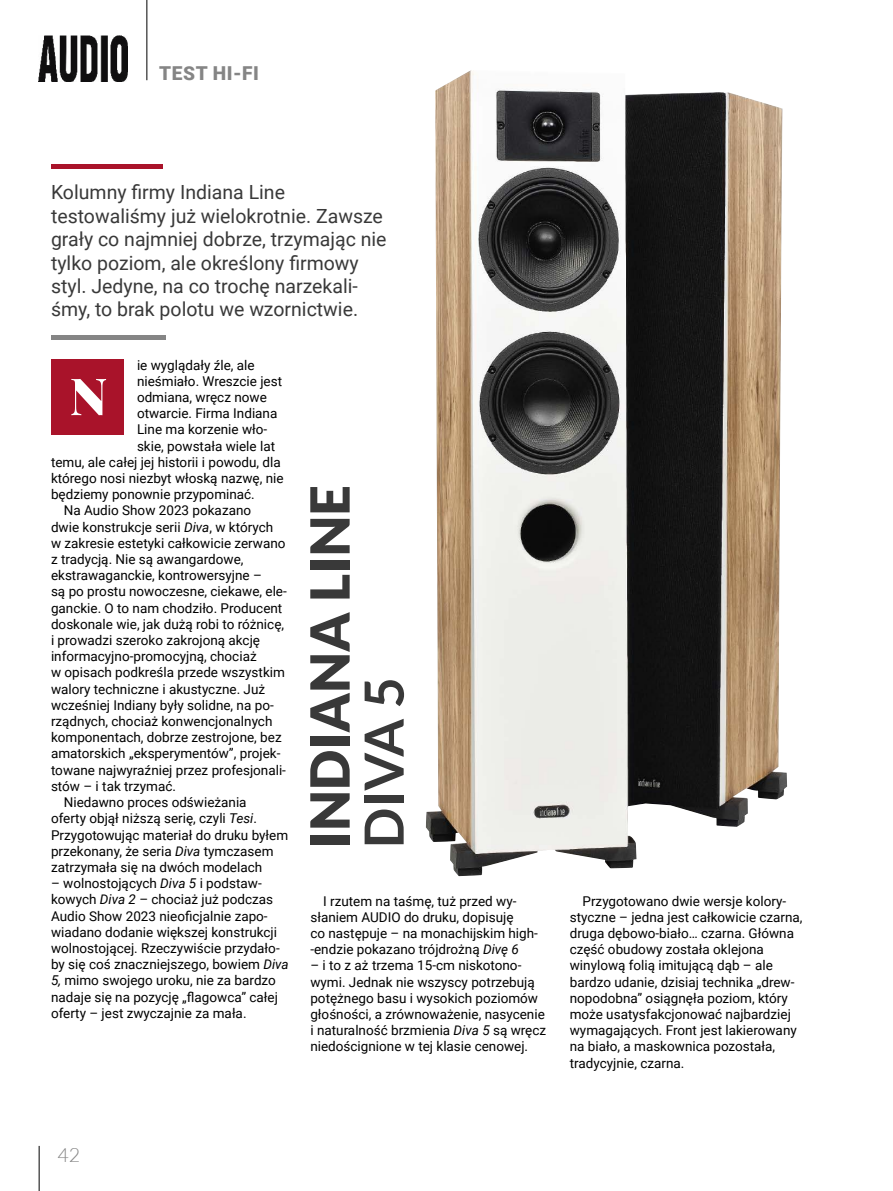
<style>
.page{position:relative;width:893px;height:1191px;background:#fff}
.page>*{position:absolute;margin:0;border:0;box-sizing:border-box;transform-origin:0 0}
.t1{font:900 54px "Lato";color:#393939}
.t2{font:700 54px "Lato";color:#393939}
.t3{font:900 51.15px "Playfair Display";color:#fff}
.t4{font:19.5px/23.4px "Roboto";color:#393939}
.t5{font:300 19.5px "Lato";color:#858585}
.t6{font:900 19.2px "Roboto";letter-spacing:.035em;color:#858585}
.t7{font:13.5px/16.2px "Roboto";color:#000}
.s1{font-style:italic}
</style>
<div class="page">
<hr style="left:39px;top:1145px;width:1px;height:46px;background:#000">
<hr style="left:147px;top:0;width:1px;height:80px;background:#000">
<img style="left:39px;top:35px;width:89px;height:46px">
<div style="left:51px;top:164px;width:112px;height:5px;background:#a9132a"></div>
<hr style="left:51px;top:335px;width:114px;height:4px;background:#858585">
<div style="left:51px;top:359px;width:73px;height:76px;background:#a9132a"></div>
<img style="left:426px;top:70px;width:361px;height:806px">
<h3 class="t6" style="left:159px;top:60px;width:101px">TEST HI-FI</h3>
<h3 class="t4" style="left:51px;top:180px;width:337px">Kolumny firmy Indiana Line testowaliśmy już wielokrotnie. Zawsze grały co najmniej dobrze, trzymając nie tylko poziom, ale określony firmowy styl. Jedyne, na co trochę narzekali&shy;śmy, to brak polotu we wzornictwie.</h3>
<p class="t7" style="left:137px;top:356px;width:119px">ie wyglądały źle, ale</p>
<p class="t7" style="left:137px;top:372px;width:147px">nieśmiało. Wreszcie jest</p>
<p class="t7" style="left:137px;top:388px;width:131px">odmiana, wręcz nowe</p>
<p class="t7" style="left:137px;top:405px;width:142px">otwarcie. Firma Indiana</p>
<p class="t7" style="left:137px;top:421px;width:132px">Line ma korzenie wło-</p>
<p class="t7" style="left:137px;top:437px;width:140px">skie, powstała wiele lat</p>
<p class="t7" style="left:51px;top:453px;width:231px">temu, ale całej jej historii i powodu, dla</p>
<p class="t7" style="left:51px;top:469px;width:234px">którego nosi niezbyt włoską nazwę, nie</p>
<p class="t7" style="left:51px;top:486px;width:205px">będziemy ponownie przypominać.</p>
<p class="t7" style="left:64px;top:502px;width:189px">Na Audio Show 2023 pokazano</p>
<p class="t7" style="left:51px;top:518px;width:224px">dwie konstrukcje serii <span class="s1">Diva</span>, w których</p>
<p class="t7" style="left:51px;top:534px;width:236px">w zakresie estetyki całkowicie zerwano</p>
<p class="t7" style="left:51px;top:550px;width:194px">z tradycją. Nie są awangardowe,</p>
<p class="t7" style="left:51px;top:567px;width:212px">ekstrawaganckie, kontrowersyjne –</p>
<p class="t7" style="left:51px;top:583px;width:237px">są po prostu nowoczesne, ciekawe, ele-</p>
<p class="t7" style="left:51px;top:599px;width:233px">ganckie. O to nam chodziło. Producent</p>
<p class="t7" style="left:51px;top:615px;width:235px">doskonale wie, jak dużą robi to różnicę,</p>
<p class="t7" style="left:51px;top:631px;width:211px">i prowadzi szeroko zakrojoną akcję</p>
<p class="t7" style="left:51px;top:648px;width:207px">informacyjno-promocyjną, chociaż</p>
<p class="t7" style="left:51px;top:664px;width:235px">w opisach podkreśla przede wszystkim</p>
<p class="t7" style="left:51px;top:680px;width:216px">walory techniczne i akustyczne. Już</p>
<p class="t7" style="left:51px;top:696px;width:224px">wcześniej Indiany były solidne, na po-</p>
<p class="t7" style="left:51px;top:712px;width:223px">rządnych, chociaż konwencjonalnych</p>
<p class="t7" style="left:51px;top:729px;width:232px">komponentach, dobrze zestrojone, bez</p>
<p class="t7" style="left:51px;top:745px;width:231px">amatorskich „eksperymentów”, projek-</p>
<p class="t7" style="left:51px;top:761px;width:236px">towane najwyraźniej przez profesjonali-</p>
<p class="t7" style="left:51px;top:777px;width:127px">stów – i tak trzymać.</p>
<p class="t7" style="left:64px;top:793px;width:184px">Niedawno proces odświeżania</p>
<p class="t7" style="left:51px;top:810px;width:207px">oferty objął niższą serię, czyli <span class="s1">Tesi</span>.</p>
<p class="t7" style="left:51px;top:826px;width:239px">Przygotowując materiał do druku byłem</p>
<p class="t7" style="left:51px;top:842px;width:224px">przekonany, że seria <span class="s1">Diva</span> tymczasem</p>
<p class="t7" style="left:51px;top:858px;width:213px">zatrzymała się na dwóch modelach</p>
<p class="t7" style="left:51px;top:874px;width:239px">– wolnostojących <span class="s1">Diva 5</span> i podstaw&shy;kowych <span class="s1">Diva 2</span> – chociaż już podczas Audio Show 2023 nieoficjalnie zapo&shy;wiadano dodanie większej konstrukcji wolnostojącej. Rzeczywiście przydało&shy;by się coś znaczniejszego, bowiem <span class="s1">Diva 5,</span> mimo swojego uroku, nie za bardzo nadaje się na pozycję „flagowca” całej oferty – jest zwyczajnie za mała.</p>
<h2 class="t3" style="left:70px;top:355px;width:39px">N</h2>
<h1 class="t1" style="left:298px;top:848px;width:364px;rotate:-90deg">INDIANA LINE</h1>
<h1 class="t2" style="left:353px;top:848px;width:173px;rotate:-90deg">DIVA 5</h1>
<p class="t7" style="left:310px;top:892px;width:229px;text-indent:13px">I rzutem na taśmę, tuż przed wy&shy;słaniem AUDIO do druku, dopisuję<br>co następuje – na monachijskim high--endzie pokazano trójdrożną <span class="s1">Divę 6</span></p>
<p class="t7" style="left:310px;top:957px;width:237px">– i to z aż trzema 15-cm niskotono&shy;wymi. Jednak nie wszyscy potrzebują potężnego basu i wysokich poziomów głośności, a zrównoważenie, nasycenie i naturalność brzmienia <span class="s1">Diva 5</span> są wręcz niedoścignione w tej klasie cenowej.</p>
<p class="t7" style="left:570px;top:892px;width:234px;text-indent:13px">Przygotowano dwie wersje kolory&shy;styczne – jedna jest całkowicie czarna, druga dębowo-biało… czarna. Główna część obudowy została oklejona winylową folią imitującą dąb – ale bardzo udanie, dzisiaj technika „drew&shy;nopodobna” osiągnęła poziom, który może usatysfakcjonować najbardziej wymagających. Front jest lakierowany na biało, a maskownica pozostała, tradycyjnie, czarna.</p>
<h3 class="t5" style="left:57px;top:1144px;width:24px">42</h3>
</div>
